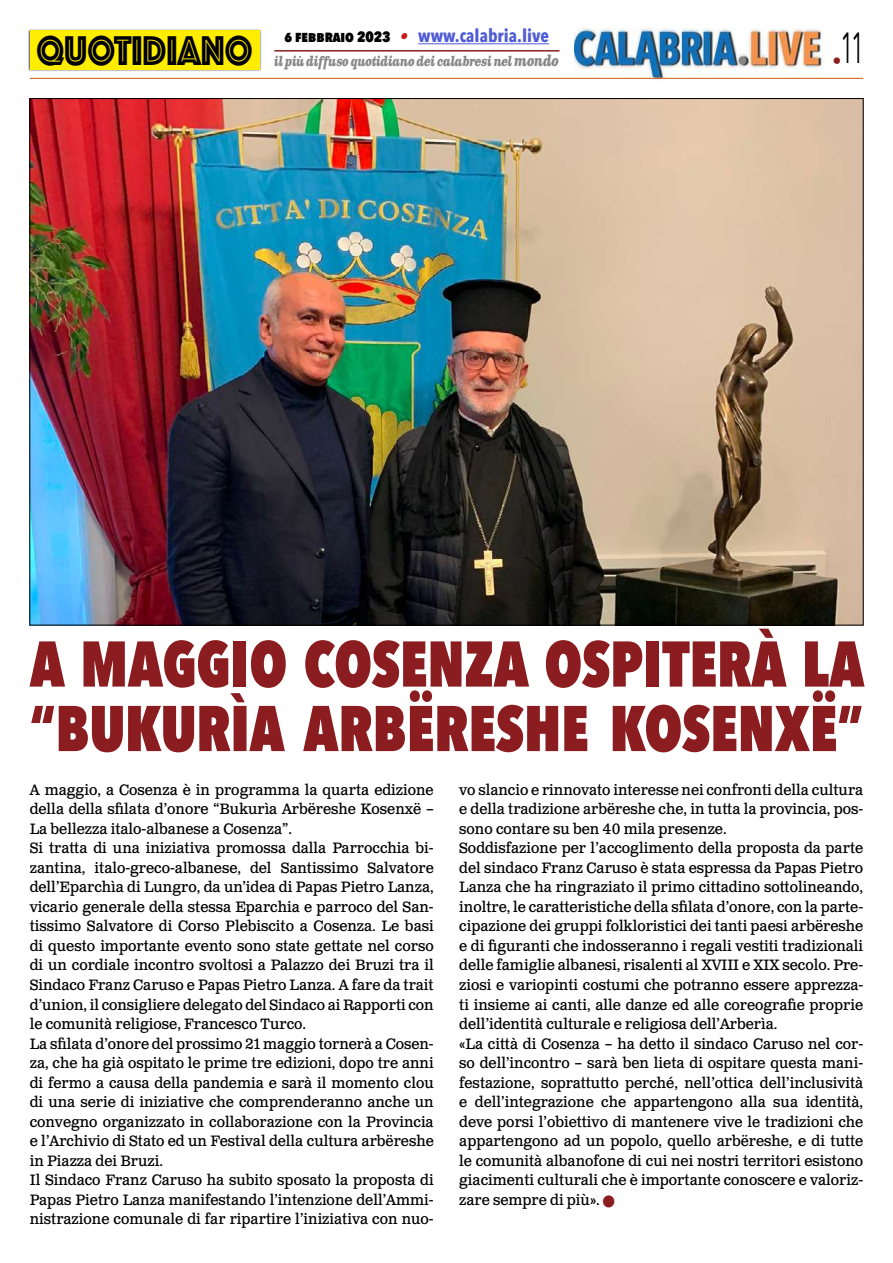
<style>
.page{position:relative;width:893px;height:1263px;background:#fff}
.page>*{position:absolute;margin:0;border:0;box-sizing:border-box;transform-origin:0 0}
.t1{font:800 63.9px/64.5px "Avenir Next Condensed";color:#8b1c1f;scale:.92 1}
.t2{font:43.5px "Avenir Next Condensed";color:#000;scale:.55 1}
.t3{font:43.2px "Phosphate Inline";color:#000;scale:.87 1}
.t4{font:700 18px "Avenir Next Condensed";color:#4f5cd6}
.t5{font:15px/19.5px "Clarendon Text Pro";color:#000;scale:.95 1}
.t6{font:italic 700 13.5px "Clarendon Text Pro";letter-spacing:-.05em;color:#878787;scale:.79 1}
.s1{font-weight:800;font-size:15px;color:#000}
.s2{font-family:"Clarendon Text Pro";font-style:italic;font-size:16.5px;color:#ca181a}
.s3{font-size:15px}
.s4{color:#8b1c1f}
</style>
<div class="page">
<img style="left:574px;top:28px;width:252px;height:53px">
<hr style="left:30px;top:78px;width:833px;height:1px;background:#c85a19">
<div style="left:28px;top:29px;width:233px;height:43px;background:#000;opacity:.75"></div>
<div style="left:30px;top:31px;width:229px;height:39px;background:#ffed00"></div>
<hr style="left:418px;top:43px;width:131px;height:1px;background:#4f5cd6">
<hr style="left:274px;top:50px;width:285px;height:2px;background:#8b1c1f">
<img style="left:32px;top:100px;width:829px;height:523px">
<h3 class="t3" style="left:36px;top:20px;width:250px">QUOTIDIANO</h3>
<p class="t4" style="left:284px;top:25px;width:266px"><span class="s1">6 febbraio 2023</span> <span class="s2">•</span> www.calabria.live</p>
<p class="t6" style="left:274px;top:53px;width:362px">il più diffuso quotidiano dei calabresi nel <span class="s3">mondo</span></p>
<h2 class="t2" style="left:832px;top:11px;width:58px"><sub>•</sub>11</h2>
<h1 class="t1" style="left:30px;top:631px;width:909px">A MAGGIO COSENZA OSPITERÀ LA “BUKURÌA ARBËRESHE KOSENXË”</h1>
<p class="t5" style="left:30px;top:781px;width:427px">A maggio, a Cosenza è in programma la quarta edizione della della sfilata d’onore “Bukurìa Arbëreshe Kosenxë – La bellezza italo-albanese a Cosenza”.<br>Si tratta di una iniziativa promossa dalla Parrocchia bi&shy;zantina, italo-greco-albanese, del Santissimo Salvatore dell’Eparchìa di Lungro, da un’idea di Papas Pietro Lanza, vicario generale della stessa Eparchia e parroco del San&shy;tissimo Salvatore di Corso Plebiscito a Cosenza. Le basi di questo importante evento sono state gettate nel corso di un cordiale incontro svoltosi a Palazzo dei Bruzi tra il Sindaco Franz Caruso e Papas Pietro Lanza. A fare da trait d’union, il consigliere delegato del Sindaco ai Rapporti con le comunità religiose, Francesco Turco.<br>La sfilata d’onore del prossimo 21 maggio tornerà a Cosen&shy;za, che ha già ospitato le prime tre edizioni, dopo tre anni di fermo a causa della pandemia e sarà il momento clou di una serie di iniziative che comprenderanno anche un convegno organizzato in collaborazione con la Provincia e l’Archivio di Stato ed un Festival della cultura arbëreshe in Piazza dei Bruzi.<br>Il Sindaco Franz Caruso ha subito sposato la proposta di Papas Pietro Lanza manifestando l’intenzione dell’Ammi&shy;nistrazione comunale di far ripartire l’iniziativa con nuo-</p>
<p class="t5" style="left:459px;top:781px;width:427px">vo slancio e rinnovato interesse nei confronti della cultura e della tradizione arbëreshe che, in tutta la provincia, pos&shy;sono contare su ben 40 mila presenze.<br>Soddisfazione per l’accoglimento della proposta da parte del sindaco Franz Caruso è stata espressa da Papas Pietro Lanza che ha ringraziato il primo cittadino sottolineando, inoltre, le caratteristiche della sfilata d’onore, con la parte&shy;cipazione dei gruppi folkloristici dei tanti paesi arbëreshe e di figuranti che indosseranno i regali vestiti tradizionali delle famiglie albanesi, risalenti al XVIII e XIX secolo. Pre&shy;ziosi e variopinti costumi che potranno essere apprezza&shy;ti insieme ai canti, alle danze ed alle coreografie proprie dell’identità culturale e religiosa dell’Arberìa.<br>«La città di Cosenza – ha detto il sindaco Caruso nel cor&shy;so dell’incontro – sarà ben lieta di ospitare questa mani&shy;festazione, soprattutto perché, nell’ottica dell’inclusività e dell’integrazione che appartengono alla sua identità, deve porsi l’obiettivo di mantenere vive le tradizioni che appartengono ad un popolo, quello arbëreshe, e di tutte le comunità albanofone di cui nei nostri territori esistono giacimenti culturali che è importante conoscere e valoriz&shy;zare sempre di più». <span class="s4">■</span></p>
</div>
